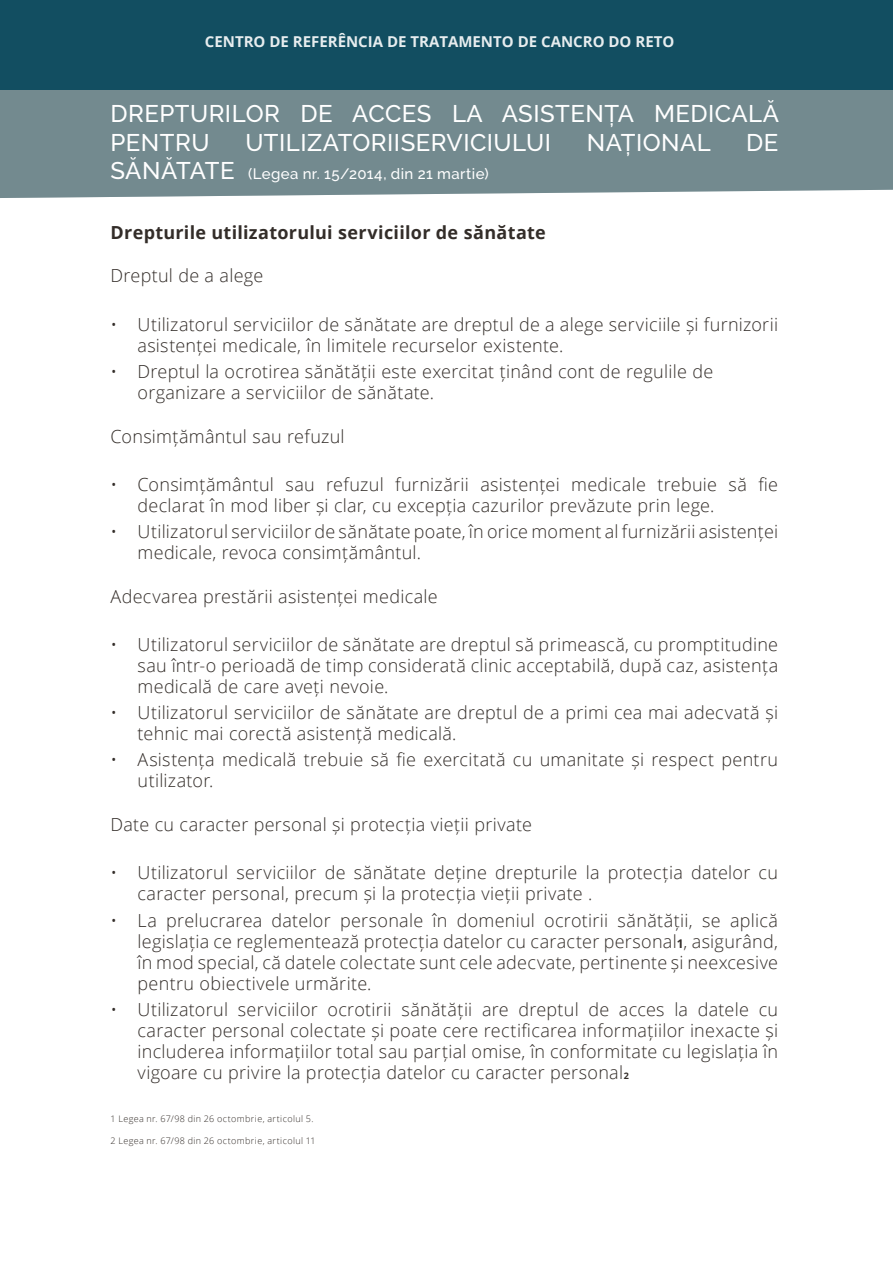
<style>
.page{position:relative;width:893px;height:1263px;background:#fff}
.page>*{position:absolute;margin:0;border:0;box-sizing:border-box;transform-origin:0 0}
.t1{font:500 24px/28.5px "Raleway";letter-spacing:.02em;color:#fff}
.corpo{font:300 18px/21px "Open Sans";letter-spacing:.015em;color:#332d29}
.corpo-2{font:700 18px "Open Sans";letter-spacing:.015em;color:#332d29}
.t2{font:700 15px "Open Sans";color:#fff}
.t3{font:500 15px "Raleway";letter-spacing:.025em;color:#fff}
.corpo-3{font:300 9px "Open Sans";letter-spacing:.045em;color:#332d29}
.s1{font-size:24px}
.s2{font-weight:700;font-size:12px}
.s3{font-weight:700;font-size:9px}
</style>
<div class="page">
<div style="left:0;top:90px;width:892px;height:108px;background:#738a8f"></div>
<div style="left:0;top:0;width:893px;height:90px;background:#124e61"></div>
<p class="t2" style="left:205px;top:31px;width:471px">CENTRO DE REFERÊNCIA DE TRATAMENTO DE CANCRO DO RETO</p>
<p class="t1" style="left:111px;top:99px;width:670px">DREPTURILOR DE ACCES LA ASISTENȚA MEDICALĂ<br>PENTRU</p>
<p class="t1" style="left:245px;top:128px;width:307px">UTILIZATORIISERVICIULUI</p>
<p class="t1" style="left:587px;top:128px;width:126px">NAȚIONAL</p>
<p class="t1" style="left:746px;top:128px;width:34px">DE</p>
<p class="t3" style="left:111px;top:165px;width:380px"><span class="s1">SĂNĂTATE</span> (Legea nr. 15/2014, din 21 martie)</p>
<p class="corpo-2" style="left:111px;top:220px;width:437px">Drepturile utilizatorului serviciilor de sănătate</p>
<p class="corpo" style="left:111px;top:265px;width:154px">Dreptul de a alege</p>
<p class="corpo" style="left:138px;top:313px;width:642px;text-indent:-27px">• Utilizatorul serviciilor de sănătate are dreptul de a alege serviciile și furnizorii asistenței medicale, în limitele recurselor existente.</p>
<p class="corpo" style="left:138px;top:360px;width:577px;text-indent:-27px">• Dreptul la ocrotirea sănătății este exercitat ținând cont de regulile de organizare a serviciilor de sănătate.</p>
<p class="corpo" style="left:111px;top:425px;width:236px">Consimțământul sau refuzul</p>
<p class="corpo" style="left:138px;top:473px;width:642px;text-indent:-27px">• Consimțământul sau refuzul furnizării asistenței medicale trebuie să fie declarat în mod liber și clar, cu excepția cazurilor prevăzute prin lege.</p>
<p class="corpo" style="left:138px;top:520px;width:642px;text-indent:-27px">• Utilizatorul serviciilor de sănătate poate, în orice moment al furnizării asistenței medicale, revoca consimțământul.</p>
<p class="corpo" style="left:111px;top:585px;width:329px">Adecvarea prestării asistenței medicale</p>
<p class="corpo" style="left:138px;top:633px;width:642px;text-align:justify;text-indent:-27px">• Utilizatorul serviciilor de sănătate are dreptul să primească, cu promptitudine sau într-o perioadă de timp considerată clinic acceptabilă, după caz, asistența medicală de care aveți nevoie.</p>
<p class="corpo" style="left:138px;top:701px;width:642px;text-indent:-27px">• Utilizatorul serviciilor de sănătate are dreptul de a primi cea mai adecvată și tehnic mai corectă asistență medicală.</p>
<p class="corpo" style="left:138px;top:749px;width:642px;text-indent:-27px">• Asistența medicală trebuie să fie exercitată cu umanitate și respect pentru utilizator.</p>
<p class="corpo" style="left:111px;top:813px;width:423px">Date cu caracter personal și protecția vieții private</p>
<p class="corpo" style="left:138px;top:862px;width:642px;text-indent:-27px">• Utilizatorul serviciilor de sănătate deține drepturile la protecția datelor cu caracter personal, precum și la protecția vieții private .</p>
<p class="corpo" style="left:138px;top:909px;width:642px;text-align:justify;text-indent:-27px">• La prelucrarea datelor personale în domeniul ocrotirii sănătății, se aplică legislația ce reglementează protecția datelor cu caracter personal<span class="s2">1</span>, asigurând, în mod special, că datele colectate sunt cele adecvate, pertinente și neexcesive pentru obiectivele urmărite.</p>
<p class="corpo" style="left:138px;top:998px;width:642px;text-align:justify;text-indent:-27px">• Utilizatorul serviciilor ocrotirii sănătății are dreptul de acces la datele cu caracter personal colectate și poate cere rectificarea informațiilor inexacte și includerea informațiilor total sau parțial omise, în conformitate cu legislația în vigoare cu privire la protecția datelor cu caracter personal<span class="s3">2</span></p>
<p class="corpo-3" style="left:111px;top:1113px;width:204px">1 Legea nr. 67/98 din 26 octombrie, articolul 5.</p>
<p class="corpo-3" style="left:111px;top:1135px;width:207px">2 Legea nr. 67/98 din 26 octombrie, articolul 11</p>
</div>
